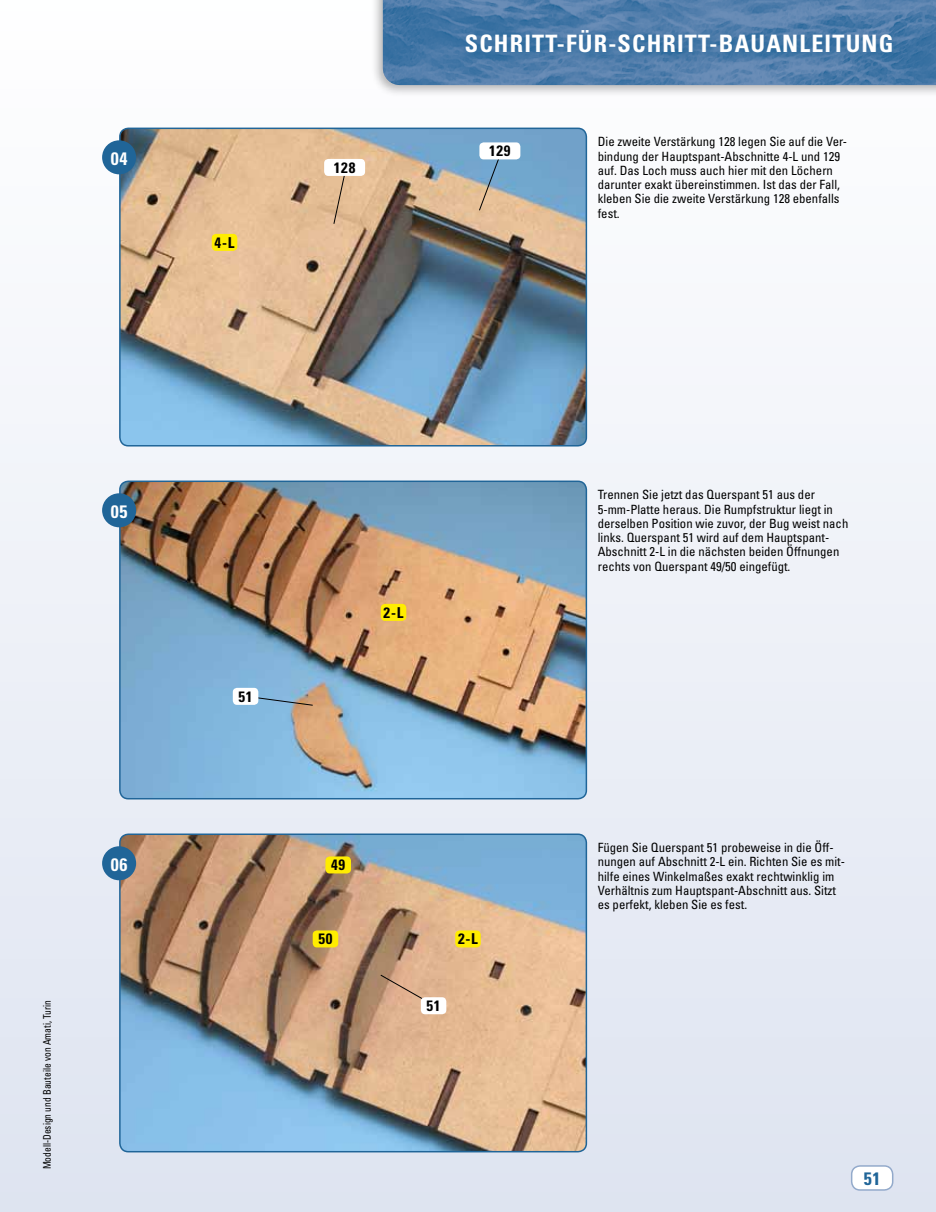
<style>
.page{position:relative;width:936px;height:1212px;background:#fff}
.page>*{position:absolute;margin:0;border:0;box-sizing:border-box;transform-origin:0 0}
.t1{font:700 condensed 24px "Univers";letter-spacing:.05em;color:#fff}
.t2{font:700 condensed 18px "Univers";color:#fff}
.t3{font:700 condensed 18px "Univers";color:#206598}
.t4{font:700 condensed 15px "Univers";letter-spacing:.05em;color:#000}
.t5{font:condensed 12.75px/14.2px "Univers";color:#000}
.t6{font:condensed 10.5px "Univers";color:#000;scale:.9 1}
</style>
<div class="page">
<div style="left:0;top:0;width:935px;height:1212px;background:linear-gradient(to bottom,#fff,#dee4f0)"></div>
<div style="left:851px;top:1166px;width:41px;height:24px;background:#fff;border-radius:9px"></div>
<div style="left:850px;top:1165px;width:43px;height:26px;border:2px solid #93aacb;border-radius:9px"></div>
<div style="left:371px;top:0;width:564px;height:97px;background:#000;opacity:.3"></div>
<img style="left:383px;top:0;width:552px;height:85px">
<svg style="left:461px;top:26px;width:441px;height:38px;background:#4577a6"></svg>
<img style="left:120px;top:481px;width:466px;height:318px">
<div style="left:119px;top:480px;width:468px;height:319px;border:2px solid #206598;border-radius:9px"></div>
<img style="left:120px;top:834px;width:466px;height:318px">
<div style="left:119px;top:833px;width:468px;height:319px;border:2px solid #206598;border-radius:9px"></div>
<div style="left:102px;top:493px;width:34px;height:34px;background:#206598;border-radius:50%"></div>
<div style="left:102px;top:846px;width:34px;height:34px;background:#206598;border-radius:50%"></div>
<img style="left:120px;top:128px;width:466px;height:318px">
<div style="left:119px;top:128px;width:468px;height:318px;border:2px solid #206598;border-radius:9px"></div>
<div style="left:102px;top:140px;width:34px;height:34px;background:#206598;border-radius:50%"></div>
<svg style="left:333px;top:176px;width:14px;height:49px"></svg>
<div style="left:324px;top:159px;width:41px;height:17px;background:#fff;border-radius:4px"></div>
<div style="left:212px;top:234px;width:25px;height:17px;background:#ffed00;border-radius:4px"></div>
<svg style="left:478px;top:151px;width:24px;height:60px"></svg>
<div style="left:479px;top:142px;width:41px;height:17px;background:#fff;border-radius:4px"></div>
<svg style="left:246px;top:695px;width:67px;height:11px"></svg>
<div style="left:233px;top:688px;width:25px;height:17px;background:#fff;border-radius:4px"></div>
<div style="left:381px;top:604px;width:25px;height:17px;background:#ffed00;border-radius:4px"></div>
<div style="left:325px;top:856px;width:26px;height:17px;background:#ffed00;border-radius:4px"></div>
<div style="left:313px;top:930px;width:25px;height:17px;background:#ffed00;border-radius:4px"></div>
<svg style="left:380px;top:974px;width:55px;height:33px;background:#d3a787"></svg>
<div style="left:421px;top:997px;width:25px;height:17px;background:#fff;border-radius:4px"></div>
<div style="left:455px;top:930px;width:25px;height:17px;background:#ffed00;border-radius:4px"></div>
<h2 class="t2" style="left:111px;top:147px;width:18px">04</h2>
<p class="t4" style="left:215px;top:233px;width:20px">4-L</p>
<p class="t4" style="left:334px;top:158px;width:23px">128</p>
<h1 class="t1" style="left:465px;top:29px;width:332px">SCHRITT-FÜR-SCHRITT-BAUANLEITUNG</h1>
<p class="t4" style="left:489px;top:142px;width:23px">129</p>
<p class="t5" style="left:597px;top:134px;width:251px">Die zweite Verstärkung 128 legen Sie auf die Ver&shy;bindung der Hauptspant-Abschnitte 4-L und 129 auf. Das Loch muss auch hier mit den Löchern darunter exakt übereinstimmen. Ist das der Fall, kleben Sie die zweite Verstärkung 128 ebenfalls fest.</p>
<h2 class="t2" style="left:111px;top:500px;width:18px">05</h2>
<p class="t6" style="left:41px;top:1169px;width:190px;rotate:-90deg">Modell-Design und Bauteile von Amati, Turin</p>
<h2 class="t2" style="left:111px;top:853px;width:18px">06</h2>
<p class="t4" style="left:238px;top:687px;width:16px">51</p>
<p class="t4" style="left:383px;top:603px;width:20px">2-L</p>
<p class="t4" style="left:331px;top:856px;width:16px">49</p>
<p class="t4" style="left:318px;top:930px;width:16px">50</p>
<p class="t4" style="left:458px;top:930px;width:20px">2-L</p>
<p class="t4" style="left:426px;top:996px;width:16px">51</p>
<p class="t5" style="left:597px;top:487px;width:252px">Trennen Sie jetzt das Querspant 51 aus der 5-mm-Platte heraus. Die Rumpfstruktur liegt in derselben Position wie zuvor, der Bug weist nach links. Querspant 51 wird auf dem Hauptspant-Abschnitt 2-L in die nächsten beiden Öffnungen rechts von Querspant 49/50 eingefügt.</p>
<p class="t5" style="left:597px;top:840px;width:249px">Fügen Sie Querspant 51 probeweise in die Öff&shy;nungen auf Abschnitt 2-L ein. Richten Sie es mit&shy;hilfe eines Winkelmaßes exakt rechtwinklig im Verhältnis zum Hauptspant-Abschnitt aus. Sitzt es perfekt, kleben Sie es fest.</p>
<h2 class="t3" style="left:863px;top:1167px;width:18px">51</h2>
</div>
